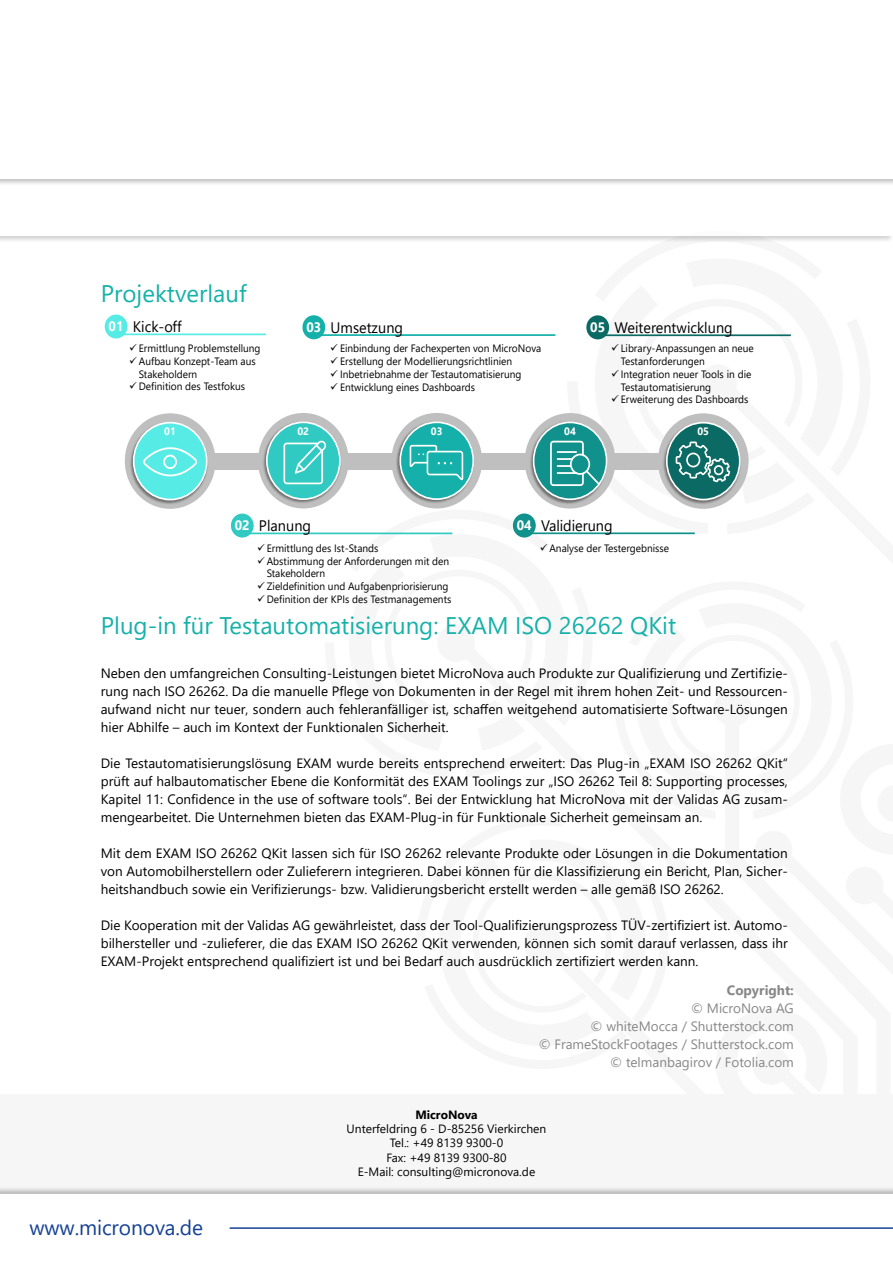
<style>
.page{position:relative;width:893px;height:1263px;background:#fff}
.page>*{position:absolute;margin:0;border:0;box-sizing:border-box;transform-origin:0 0}
.t1{font:24px "Segoe UI";color:#16b1a9}
.t2{font:21px "Segoe UI";letter-spacing:-.005em;color:#164194}
.t3{font:15.15px "Segoe UI";color:#000;scale:.95 1}
.t4{font:13.5px/18px "Segoe UI";color:#000;text-align:justify}
.t5{font:13.5px/18px "Segoe UI";color:#878787;text-align:right}
.t6{font:700 13.5px "Segoe UI";color:#878787}
.t7{font:12px/14.4px "Segoe UI";color:#000;text-align:center}
.t8{font:700 12px "Segoe UI";color:#000}
.t9{font:10.65px/12.8px "Segoe UI";color:#000;scale:.95 1}
.t10{font:700 10.65px "Segoe UI";color:#fff;scale:.95 1}
.s1{font-weight:700;font-size:13.65px;color:#fff}
</style>
<div class="page">
<div style="left:0;top:0;width:893px;height:244px;background:#000;opacity:.25"></div>
<div style="left:0;top:0;width:893px;height:236px;background:#fff"></div>
<div style="left:0;top:1094px;width:893px;height:100px;background:#f6f6f6"></div>
<div style="left:0;top:0;width:893px;height:186px;background:#000;opacity:.25"></div>
<div style="left:0;top:0;width:893px;height:179px;background:#fff"></div>
<div style="left:0;top:1186px;width:893px;height:77px;background:#000;opacity:.25"></div>
<div style="left:0;top:1194px;width:893px;height:69px;background:#fff"></div>
<hr style="left:230px;top:1227px;width:663px;height:2px;background:#164194">
<div style="left:165px;top:453px;width:550px;height:17px;background:#bfbfbf"></div>
<div style="left:125px;top:413px;width:90px;height:96px;background:#bfbfbf;border-radius:50%"></div>
<div style="left:258px;top:413px;width:91px;height:95px;background:#bfbfbf;border-radius:50%"></div>
<div style="left:391px;top:413px;width:91px;height:95px;background:#bfbfbf;border-radius:50%"></div>
<div style="left:525px;top:413px;width:90px;height:96px;background:#bfbfbf;border-radius:50%"></div>
<div style="left:658px;top:413px;width:91px;height:96px;background:#bfbfbf;border-radius:50%"></div>
<img style="left:128px;top:420px;width:81px;height:85px">
<div style="left:134px;top:423px;width:73px;height:77px;background:#56ece5;border-radius:50%"></div>
<div style="left:133px;top:422px;width:75px;height:78px;border:2px solid #fff;border-radius:50%"></div>
<img style="left:261px;top:420px;width:81px;height:85px">
<div style="left:267px;top:422px;width:73px;height:77px;background:#31cac3;border-radius:50%"></div>
<div style="left:266px;top:421px;width:75px;height:79px;border:2px solid #fff;border-radius:50%"></div>
<img style="left:395px;top:420px;width:80px;height:85px">
<div style="left:400px;top:422px;width:73px;height:77px;background:#14b0a9;border-radius:50%"></div>
<div style="left:399px;top:421px;width:75px;height:79px;border:2px solid #fff;border-radius:50%"></div>
<img style="left:528px;top:420px;width:81px;height:85px">
<div style="left:534px;top:422px;width:73px;height:77px;background:#10918b;border-radius:50%"></div>
<div style="left:533px;top:422px;width:74px;height:78px;border:2px solid #fff;border-radius:50%"></div>
<img style="left:661px;top:420px;width:81px;height:85px">
<div style="left:667px;top:423px;width:73px;height:77px;background:#0c6a65;border-radius:50%"></div>
<div style="left:666px;top:422px;width:75px;height:78px;border:2px solid #fff;border-radius:50%"></div>
<svg style="left:143px;top:447px;width:54px;height:29px"></svg>
<svg style="left:410px;top:445px;width:53px;height:35px"></svg>
<svg style="left:283px;top:440px;width:43px;height:44px"></svg>
<svg style="left:676px;top:441px;width:54px;height:41px"></svg>
<svg style="left:550px;top:441px;width:50px;height:45px"></svg>
<div style="left:105px;top:314px;width:22px;height:24px;background:#56ece5;border-radius:50%"></div>
<hr style="left:121px;top:333px;width:145px;height:2px;background:#56ece5">
<div style="left:231px;top:514px;width:23px;height:23px;background:#31cac3;border-radius:50%"></div>
<hr style="left:247px;top:533px;width:205px;height:1px;background:#31cac3">
<div style="left:302px;top:315px;width:23px;height:24px;background:#14b0a9;border-radius:50%"></div>
<hr style="left:319px;top:334px;width:236px;height:2px;background:#14b0a9">
<div style="left:513px;top:513px;width:23px;height:24px;background:#10918b;border-radius:50%"></div>
<hr style="left:529px;top:532px;width:166px;height:2px;background:#10918b">
<div style="left:586px;top:315px;width:23px;height:24px;background:#0c6a65;border-radius:50%"></div>
<hr style="left:602px;top:334px;width:189px;height:2px;background:#0c6a65">
<h1 class="t1" style="left:101px;top:270px;width:147px">Projektverlauf</h1>
<p class="t3" style="left:109px;top:312px;width:78px"><span class="s1">01</span> Kick-off</p>
<p class="t9" style="left:129px;top:341px;width:140px">✓ Ermittlung Problemstellung</p>
<p class="t9" style="left:139px;top:354px;width:125px;text-indent:-10px">✓ Aufbau Konzept-Team aus<br>Stakeholdern</p>
<p class="t9" style="left:129px;top:379px;width:124px">✓ Definition des Testfokus</p>
<p class="t3" style="left:306px;top:313px;width:103px"><span class="s1">03</span> Umsetzung</p>
<p class="t9" style="left:330px;top:341px;width:224px">✓ Einbindung der Fachexperten von MicroNova</p>
<p class="t9" style="left:330px;top:354px;width:193px">✓ Erstellung der Modellierungsrichtlinien</p>
<p class="t9" style="left:330px;top:367px;width:203px">✓ Inbetriebnahme der Testautomatisierung</p>
<p class="t9" style="left:330px;top:379px;width:154px">✓ Entwicklung eines Dashboards</p>
<p class="t3" style="left:590px;top:313px;width:151px"><span class="s1">05</span> Weiterentwicklung</p>
<p class="t9" style="left:621px;top:341px;width:142px;text-indent:-10px">✓ Library-Anpassungen an neue<br>Testanforderungen</p>
<p class="t9" style="left:621px;top:367px;width:139px;text-indent:-10px">✓ Integration neuer Tools in die<br>Testautomatisierung</p>
<p class="t9" style="left:611px;top:392px;width:146px">✓ Erweiterung des Dashboards</p>
<p class="t10" style="left:164px;top:422px;width:14px">01</p>
<p class="t10" style="left:297px;top:421px;width:14px">02</p>
<p class="t10" style="left:431px;top:421px;width:14px">03</p>
<p class="t10" style="left:564px;top:421px;width:14px">04</p>
<p class="t10" style="left:697px;top:422px;width:14px">05</p>
<p class="t3" style="left:235px;top:511px;width:82px"><span class="s1">02</span> Planung</p>
<p class="t9" style="left:257px;top:541px;width:129px">✓ Ermittlung des Ist-Stands</p>
<p class="t9" style="left:267px;top:553px;width:193px;text-indent:-10px">✓ Abstimmung der Anforderungen mit den<br>Stakeholdern</p>
<p class="t9" style="left:257px;top:579px;width:203px">✓ Zieldefinition und Aufgabenpriorisierung</p>
<p class="t9" style="left:257px;top:592px;width:206px">✓ Definition der KPIs des Testmanagements</p>
<p class="t3" style="left:517px;top:511px;width:102px"><span class="s1">04</span> Validierung</p>
<p class="t9" style="left:540px;top:541px;width:138px">✓ Analyse der Testergebnisse</p>
<h1 class="t1" style="left:101px;top:603px;width:577px">Plug-in für Testautomatisierung: EXAM ISO 26262 QKit</h1>
<p class="t4" style="left:101px;top:663px;width:688px">Neben den umfangreichen Consulting-Leistungen bietet MicroNova auch Produkte zur Qualifizierung und Zertifizie&shy;rung nach ISO 26262. Da die manuelle Pflege von Dokumenten in der Regel mit ihrem hohen Zeit- und Ressourcen&shy;aufwand nicht nur teuer, sondern auch fehleranfälliger ist, schaffen weitgehend automatisierte Software-Lösungen hier Abhilfe – auch im Kontext der Funktionalen Sicherheit.</p>
<p class="t4" style="left:101px;top:753px;width:688px">Die Testautomatisierungslösung EXAM wurde bereits entsprechend erweitert: Das Plug-in „EXAM ISO 26262 QKit“ prüft auf halbautomatischer Ebene die Konformität des EXAM Toolings zur „ISO 26262 Teil 8: Supporting processes, Kapitel 11: Confidence in the use of software tools“. Bei der Entwicklung hat MicroNova mit der Validas AG zusam&shy;mengearbeitet. Die Unternehmen bieten das EXAM-Plug-in für Funktionale Sicherheit gemeinsam an.</p>
<p class="t4" style="left:101px;top:843px;width:688px">Mit dem EXAM ISO 26262 QKit lassen sich für ISO 26262 relevante Produkte oder Lösungen in die Dokumentation von Automobilherstellern oder Zulieferern integrieren. Dabei können für die Klassifizierung ein Bericht, Plan, Sicher&shy;heitshandbuch sowie ein Verifizierungs- bzw. Validierungsbericht erstellt werden – alle gemäß ISO 26262.</p>
<p class="t4" style="left:101px;top:915px;width:688px">Die Kooperation mit der Validas AG gewährleistet, dass der Tool-Qualifizierungsprozess TÜV-zertifiziert ist. Automo&shy;bilhersteller und -zulieferer, die das EXAM ISO 26262 QKit verwenden, können sich somit darauf verlassen, dass ihr EXAM-Projekt entsprechend qualifiziert ist und bei Bedarf auch ausdrücklich zertifiziert werden kann.</p>
<p class="t6" style="left:727px;top:977px;width:68px">Copyright:</p>
<p class="t5" style="left:539px;top:998px;width:257px">© MicroNova AG<br>© whiteMocca / Shutterstock.com<br>© FrameStockFootages / Shutterstock.com © telmanbagirov / Fotolia.com</p>
<h2 class="t2" style="left:29px;top:1208px;width:175px">www.micronova.de</h2>
<p class="t8" style="left:415px;top:1103px;width:64px">MicroNova</p>
<p class="t7" style="left:347px;top:1120px;width:201px">Unterfeldring 6 - D-85256 Vierkirchen<br>Tel.: +49 8139 9300-0<br>Fax: +49 8139 9300-80<br>E-Mail: consulting@micronova.de</p>
</div>
